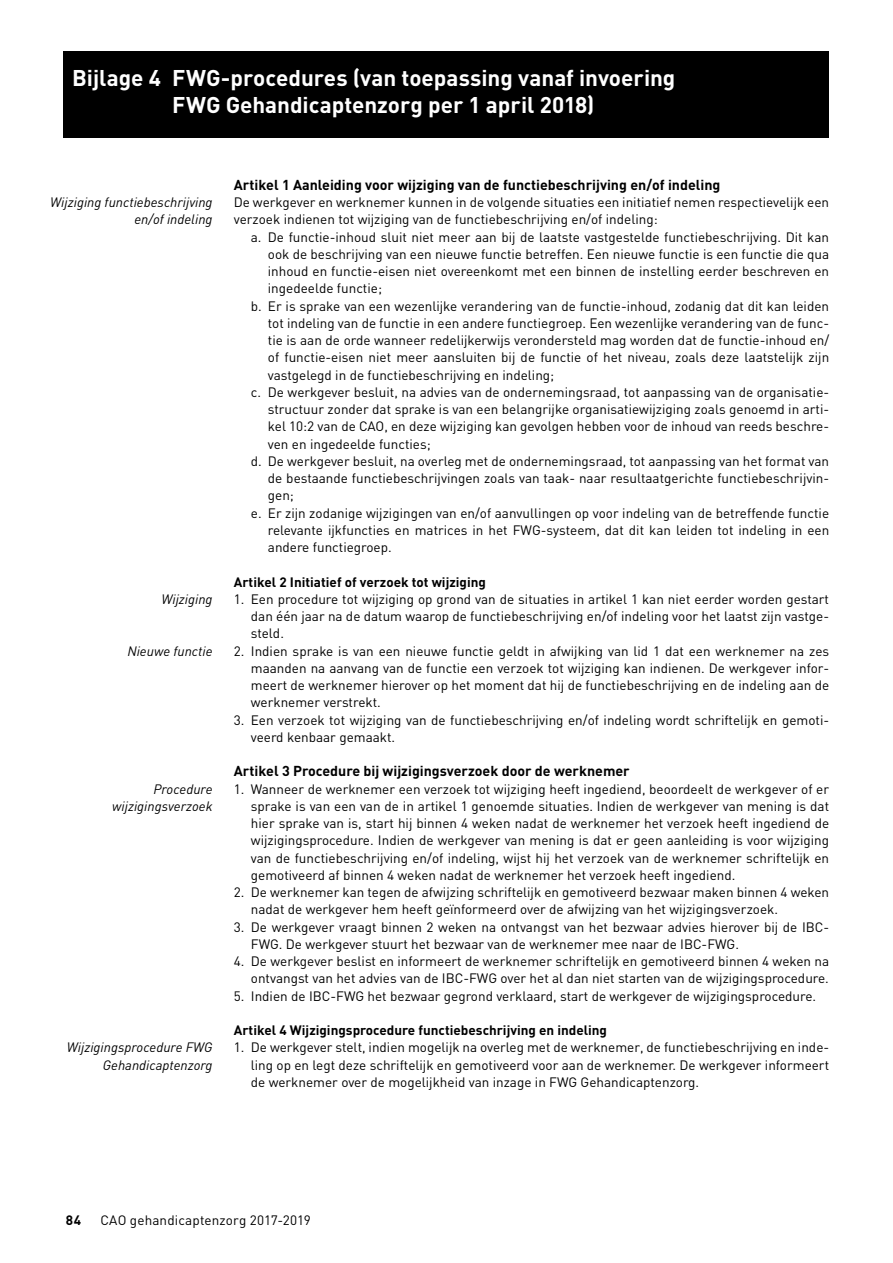
<style>
.page{position:relative;width:893px;height:1263px;background:#fff}
.page>*{position:absolute;margin:0;border:0;box-sizing:border-box;transform-origin:0 0}
.t1{font:700 22.5px/27px "DIN";letter-spacing:-.005em;color:#fff}
.t2{font:700 14.25px "DIN";color:#000}
.t3{font:13.5px/17.2px "DIN";color:#000}
.t4{font:italic 13.5px/17.2px "DIN";color:#000;text-align:right}
.t5{font:700 13.5px "DIN";color:#000}
</style>
<div class="page">
<div style="left:64px;top:51px;width:765px;height:86px;background:#000"></div>
<h1 class="t1" style="left:172px;top:64px;width:505px;text-indent:-100px">Bijlage 4 FWG-procedures (van toepassing vanaf invoering<br>FWG Gehandicaptenzorg per 1 april 2018)</h1>
<p class="t4" style="left:50px;top:193px;width:164px">Wijziging functiebeschrijving en/of indeling</p>
<p class="t4" style="left:161px;top:590px;width:53px">Wijziging</p>
<p class="t4" style="left:127px;top:642px;width:87px">Nieuwe functie</p>
<p class="t4" style="left:112px;top:780px;width:102px">Procedure wijzigingsverzoek</p>
<p class="t4" style="left:67px;top:1039px;width:147px">Wijzigingsprocedure FWG<br>Gehandicaptenzorg</p>
<p class="t2" style="left:234px;top:175px;width:488px">Artikel 1 Aanleiding voor wijziging van de functiebeschrijving en/of indeling</p>
<p class="t3" style="left:234px;top:193px;width:597px">De werkgever en werknemer kunnen in de volgende situaties een initiatief nemen respectievelijk een verzoek indienen tot wijziging van de functiebeschrijving en/of indeling:</p>
<p class="t3" style="left:251px;top:228px;width:580px">a. De functie-inhoud sluit niet meer aan bij de laatste vastgestelde functiebeschrijving. Dit kan</p>
<p class="t3" style="left:268px;top:245px;width:563px">ook de beschrijving van een nieuwe functie betreffen. Een nieuwe functie is een functie die qua</p>
<p class="t3" style="left:268px;top:262px;width:563px">inhoud en functie-eisen niet overeenkomt met een binnen de instelling eerder beschreven en</p>
<p class="t3" style="left:268px;top:280px;width:116px">ingedeelde functie;</p>
<p class="t3" style="left:251px;top:297px;width:580px">b. Er is sprake van een wezenlijke verandering van de functie-inhoud, zodanig dat dit kan leiden</p>
<p class="t3" style="left:268px;top:314px;width:563px">tot indeling van de functie in een andere functiegroep. Een wezenlijke verandering van de func-</p>
<p class="t3" style="left:268px;top:331px;width:563px">tie is aan de orde wanneer redelijkerwijs verondersteld mag worden dat de functie-inhoud en/</p>
<p class="t3" style="left:268px;top:349px;width:563px">of functie-eisen niet meer aansluiten bij de functie of het niveau, zoals deze laatstelijk zijn</p>
<p class="t3" style="left:268px;top:366px;width:288px">vastgelegd in de functiebeschrijving en indeling;</p>
<p class="t3" style="left:251px;top:383px;width:580px">c. De werkgever besluit, na advies van de ondernemingsraad, tot aanpassing van de organisatie-</p>
<p class="t3" style="left:268px;top:400px;width:563px">structuur zonder dat sprake is van een belangrijke organisatiewijziging zoals genoemd in arti-</p>
<p class="t3" style="left:268px;top:418px;width:563px">kel 10:2 van de CAO, en deze wijziging kan gevolgen hebben voor de inhoud van reeds beschre-</p>
<p class="t3" style="left:268px;top:435px;width:164px">ven en ingedeelde functies;</p>
<p class="t3" style="left:251px;top:452px;width:580px">d. De werkgever besluit, na overleg met de ondernemingsraad, tot aanpassing van het format van</p>
<p class="t3" style="left:268px;top:469px;width:563px">de bestaande functiebeschrijvingen zoals van taak- naar resultaatgerichte functiebeschrijvin-</p>
<p class="t3" style="left:268px;top:487px;width:28px">gen;</p>
<p class="t3" style="left:251px;top:504px;width:580px">e. Er zijn zodanige wijzigingen van en/of aanvullingen op voor indeling van de betreffende functie</p>
<p class="t3" style="left:268px;top:521px;width:563px">relevante ijkfuncties en matrices in het FWG-systeem, dat dit kan leiden tot indeling in een</p>
<p class="t3" style="left:268px;top:538px;width:125px">andere functiegroep.</p>
<p class="t5" style="left:234px;top:573px;width:254px">Artikel 2 Initiatief of verzoek tot wijziging</p>
<p class="t3" style="left:251px;top:590px;width:580px;text-align:justify;text-indent:-17px">1. Een procedure tot wijziging op grond van de situaties in artikel 1 kan niet eerder worden gestart dan één jaar na de datum waarop de functiebeschrijving en/of indeling voor het laatst zijn vastge&shy;steld.</p>
<p class="t3" style="left:251px;top:642px;width:580px;text-align:justify;text-indent:-17px">2. Indien sprake is van een nieuwe functie geldt in afwijking van lid 1 dat een werknemer na zes maanden na aanvang van de functie een verzoek tot wijziging kan indienen. De werkgever infor&shy;meert de werknemer hierover op het moment dat hij de functiebeschrijving en de indeling aan de werknemer verstrekt.</p>
<p class="t3" style="left:251px;top:711px;width:580px;text-indent:-17px">3. Een verzoek tot wijziging van de functiebeschrijving en/of indeling wordt schriftelijk en gemoti&shy;veerd kenbaar gemaakt.</p>
<p class="t2" style="left:234px;top:762px;width:397px">Artikel 3 Procedure bij wijzigingsverzoek door de werknemer</p>
<p class="t3" style="left:251px;top:780px;width:580px;text-align:justify;text-indent:-17px">1. Wanneer de werknemer een verzoek tot wijziging heeft ingediend, beoordeelt de werkgever of er sprake is van een van de in artikel 1 genoemde situaties. Indien de werkgever van mening is dat hier sprake van is, start hij binnen 4 weken nadat de werknemer het verzoek heeft ingediend de wijzigingsprocedure. Indien de werkgever van mening is dat er geen aanleiding is voor wijziging van de functiebeschrijving en/of indeling, wijst hij het verzoek van de werknemer schriftelijk en gemotiveerd af binnen 4 weken nadat de werknemer het verzoek heeft ingediend.</p>
<p class="t3" style="left:251px;top:883px;width:580px;text-indent:-17px">2. De werknemer kan tegen de afwijzing schriftelijk en gemotiveerd bezwaar maken binnen 4 weken nadat de werkgever hem heeft geïnformeerd over de afwijzing van het wijzigingsverzoek.</p>
<p class="t3" style="left:251px;top:918px;width:580px;text-indent:-17px">3. De werkgever vraagt binnen 2 weken na ontvangst van het bezwaar advies hierover bij de IBC-<br>FWG. De werkgever stuurt het bezwaar van de werknemer mee naar de IBC-FWG.</p>
<p class="t3" style="left:234px;top:952px;width:597px;text-align:right">4. De werkgever beslist en informeert de werknemer schriftelijk en gemotiveerd binnen 4 weken na ontvangst van het advies van de IBC-FWG over het al dan niet starten van de wijzigingsprocedure.</p>
<p class="t3" style="left:234px;top:987px;width:584px">5. Indien de IBC-FWG het bezwaar gegrond verklaard, start de werkgever de wijzigingsprocedure.</p>
<p class="t5" style="left:234px;top:1021px;width:375px">Artikel 4 Wijzigingsprocedure functiebeschrijving en indeling</p>
<p class="t3" style="left:251px;top:1039px;width:580px;text-align:justify;text-indent:-17px">1. De werkgever stelt, indien mogelijk na overleg met de werknemer, de functiebeschrijving en inde&shy;ling op en legt deze schriftelijk en gemotiveerd voor aan de werknemer. De werkgever informeert de werknemer over de mogelijkheid van inzage in FWG Gehandicaptenzorg.</p>
<p class="t5" style="left:66px;top:1211px;width:17px">84</p>
<p class="t3" style="left:100px;top:1211px;width:212px">CAO gehandicaptenzorg 2017-2019</p>
</div>
